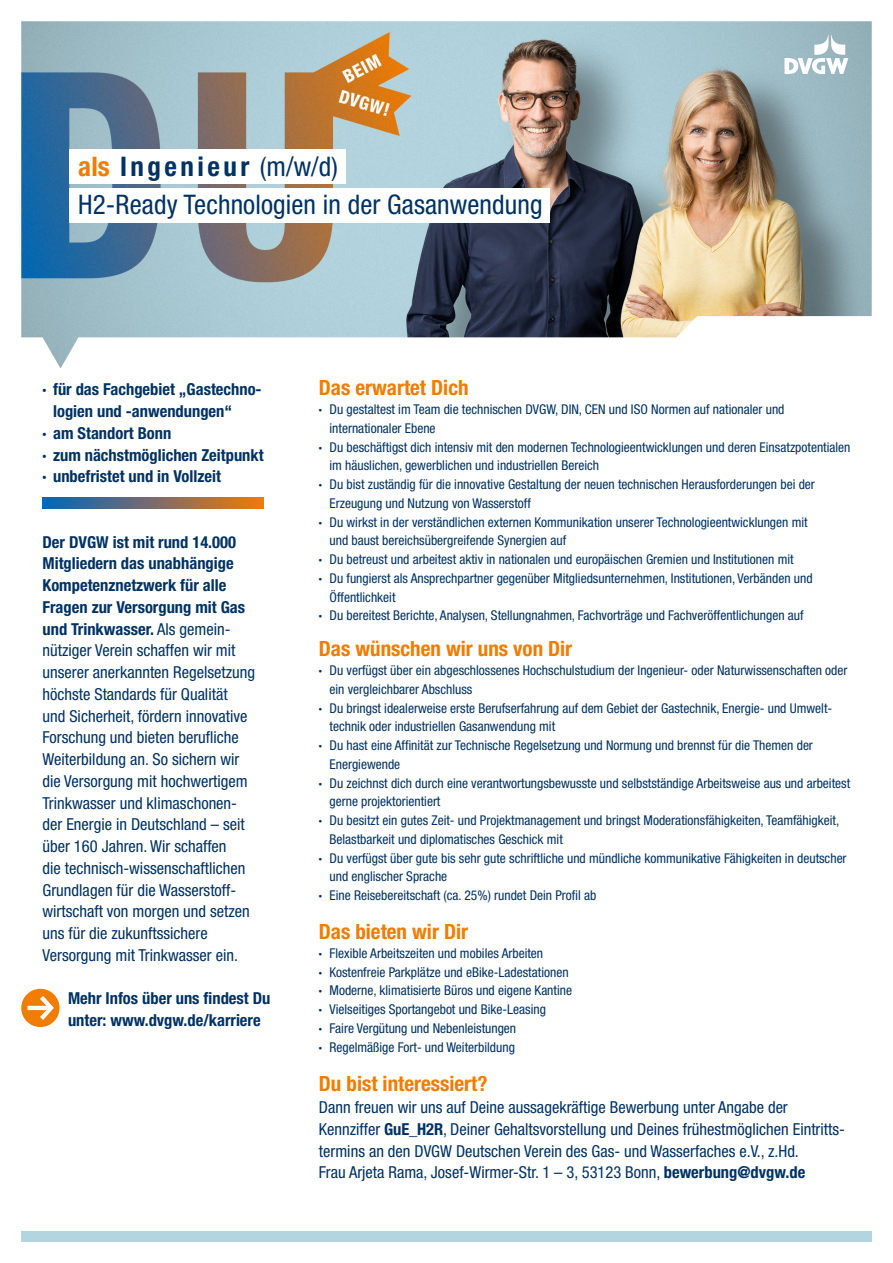
<style>
.page{position:relative;width:893px;height:1263px;background:#fff}
.page>*{position:absolute;margin:0;border:0;box-sizing:border-box;transform-origin:0 0}
.t1{font:condensed 27px "Helvetica Neue LT Pro";letter-spacing:.005em;color:#003264}
.t2{font:700 condensed 27px "Helvetica Neue LT Pro";letter-spacing:.13em;color:#003264}
.t3{font:700 condensed 21px "Helvetica Neue LT Pro";color:#f07c00}
.t4{font:condensed 16.5px/21.8px "Helvetica Neue LT Pro";color:#003264}
.t5{font:700 condensed 16.5px/21.8px "Helvetica Neue LT Pro";color:#003264}
.t6{font:condensed 13.5px/18.8px "Helvetica Neue LT Pro";color:#003264}
.s1{color:#f07c00}
.s2{font-weight:400}
.s3{font-weight:700}
</style>
<div class="page">
<div style="left:21px;top:1231px;width:851px;height:11px;background:#b3d5df"></div>
<img style="left:21px;top:21px;width:851px;height:347px">
<svg style="left:784px;top:35px;width:64px;height:39px"></svg>
<svg style="left:43px;top:497px;width:221px;height:11px;background:#796e64"></svg>
<svg style="left:21px;top:989px;width:39px;height:38px"></svg>
<div style="left:70px;top:149px;width:276px;height:34px;background:#fff"></div>
<div style="left:70px;top:189px;width:480px;height:34px;background:#fff"></div>
<h1 class="t2" style="left:78px;top:150px;width:261px"><span class="s1">als</span> Ingenieur <span class="s2">(m/w/d)</span></h1>
<h1 class="t1" style="left:78px;top:189px;width:466px">H2-Ready Technologien in der Gasanwendung</h1>
<p class="t5" style="left:43px;top:379px;width:221px">∙ für das Fachgebiet „Gastechno-</p>
<p class="t5" style="left:53px;top:400px;width:180px">logien und -anwendungen“</p>
<p class="t5" style="left:43px;top:422px;width:130px">∙ am Standort Bonn</p>
<p class="t5" style="left:43px;top:444px;width:223px">∙ zum nächstmöglichen Zeitpunkt</p>
<p class="t5" style="left:43px;top:466px;width:180px">∙ unbefristet und in Vollzeit</p>
<p class="t4" style="left:43px;top:531px;width:214px"><span class="s3">Der DVGW ist mit rund 14.000<br>Mitgliedern das unabhängige<br>Kompetenznetzwerk für alle<br>Fragen zur Versorgung mit Gas und Trinkwasser.</span> Als gemein&shy;nütziger Verein schaffen wir mit unserer anerkannten Regelsetzung höchste Standards für Qualität<br>und Sicherheit, fördern innovative<br>Forschung und bieten berufliche<br>Weiterbildung an. So sichern wir die Versorgung mit hochwertigem<br>Trinkwasser und klimaschonen&shy;der Energie in Deutschland – seit über 160 Jahren. Wir schaffen<br>die technisch--wissenschaftlichen<br>Grundlagen für die Wasserstoff&shy;wirtschaft von morgen und setzen uns für die zukunftssichere<br>Versorgung mit Trinkwasser ein.</p>
<p class="t5" style="left:68px;top:988px;width:204px">Mehr Infos über uns findest Du unter: www.dvgw.de/karriere</p>
<h2 class="t3" style="left:319px;top:375px;width:151px">Das erwartet Dich</h2>
<p class="t6" style="left:319px;top:400px;width:467px"><span class="s3">∙</span> Du gestaltest im Team die technischen DVGW, DIN, CEN und ISO Normen auf nationaler und</p>
<p class="t6" style="left:330px;top:418px;width:108px">internationaler Ebene</p>
<p class="t6" style="left:319px;top:437px;width:533px"><span class="s3">∙</span> Du beschäftigst dich intensiv mit den modernen Technologieentwicklungen und deren Einsatzpotentialen</p>
<p class="t6" style="left:330px;top:456px;width:271px">im häuslichen, gewerblichen und industriellen Bereich</p>
<p class="t6" style="left:319px;top:475px;width:497px"><span class="s3">∙</span> Du bist zuständig für die innovative Gestaltung der neuen technischen Herausforderungen bei der</p>
<p class="t6" style="left:330px;top:493px;width:203px">Erzeugung und Nutzung von Wasserstoff</p>
<p class="t6" style="left:319px;top:512px;width:490px"><span class="s3">∙</span> Du wirkst in der verständlichen externen Kommunikation unserer Technologieentwicklungen mit</p>
<p class="t6" style="left:330px;top:531px;width:238px">und baust bereichsübergreifende Synergien auf</p>
<p class="t6" style="left:319px;top:550px;width:476px"><span class="s3">∙</span> Du betreust und arbeitest aktiv in nationalen und europäischen Gremien und Institutionen mit</p>
<p class="t6" style="left:319px;top:568px;width:495px"><span class="s3">∙</span> Du fungierst als Ansprechpartner gegenüber Mitgliedsunternehmen, Institutionen, Verbänden und</p>
<p class="t6" style="left:330px;top:587px;width:67px">Öffentlichkeit</p>
<p class="t6" style="left:319px;top:606px;width:486px"><span class="s3">∙</span> Du bereitest Berichte, Analysen, Stellungnahmen, Fachvorträge und Fachveröffentlichungen auf</p>
<h2 class="t3" style="left:319px;top:636px;width:255px">Das wünschen wir uns von Dir</h2>
<p class="t6" style="left:319px;top:661px;width:530px"><span class="s3">∙</span> Du verfügst über ein abgeschlossenes Hochschulstudium der Ingenieur- oder Naturwissenschaften oder</p>
<p class="t6" style="left:330px;top:679px;width:144px">ein vergleichbarer Abschluss</p>
<p class="t6" style="left:319px;top:698px;width:515px"><span class="s3">∙</span> Du bringst idealerweise erste Berufserfahrung auf dem Gebiet der Gastechnik, Energie- und Umwelt-</p>
<p class="t6" style="left:330px;top:717px;width:227px">technik oder industriellen Gasanwendung mit</p>
<p class="t6" style="left:319px;top:736px;width:496px"><span class="s3">∙</span> Du hast eine Affinität zur Technische Regelsetzung und Normung und brennst für die Themen der</p>
<p class="t6" style="left:330px;top:754px;width:72px">Energiewende</p>
<p class="t6" style="left:319px;top:773px;width:533px"><span class="s3">∙</span> Du zeichnst dich durch eine verantwortungsbewusste und selbstständige Arbeitsweise aus und arbeitest</p>
<p class="t6" style="left:330px;top:792px;width:112px">gerne projektorientiert</p>
<p class="t6" style="left:319px;top:811px;width:522px"><span class="s3">∙</span> Du besitzt ein gutes Zeit- und Projektmanagement und bringst Moderationsfähigkeiten, Teamfähigkeit,</p>
<p class="t6" style="left:330px;top:829px;width:235px">Belastbarkeit und diplomatisches Geschick mit</p>
<p class="t6" style="left:319px;top:848px;width:529px"><span class="s3">∙</span> Du verfügst über gute bis sehr gute schriftliche und mündliche kommunikative Fähigkeiten in deutscher</p>
<p class="t6" style="left:330px;top:867px;width:119px">und englischer Sprache</p>
<p class="t6" style="left:319px;top:886px;width:279px"><span class="s3">∙</span> Eine Reisebereitschaft (ca. 25%) rundet Dein Profil ab</p>
<h2 class="t3" style="left:319px;top:919px;width:151px">Das bieten wir Dir</h2>
<p class="t6" style="left:319px;top:943px;width:255px"><span class="s3">∙</span> Flexible Arbeitszeiten und mobiles Arbeiten<br><span class="s3">∙</span> Kostenfreie Parkplätze und eBike-Ladestationen <span class="s3">∙</span> Moderne, klimatisierte Büros und eigene Kantine <span class="s3">∙</span> Vielseitiges Sportangebot und Bike-Leasing<br><span class="s3">∙</span> Faire Vergütung und Nebenleistungen<br><span class="s3">∙</span> Regelmäßige Fort- und Weiterbildung</p>
<h2 class="t3" style="left:319px;top:1071px;width:170px">Du bist interessiert?</h2>
<p class="t4" style="left:319px;top:1096px;width:527px">Dann freuen wir uns auf Deine aussagekräftige Bewerbung unter Angabe der Kennziffer <span class="s3">GuE_H2R</span>, Deiner Gehaltsvorstellung und Deines frühestmöglichen Eintritts&shy;termins an den DVGW Deutschen Verein des Gas- und Wasserfaches e.V., z.Hd.<br>Frau Arjeta Rama, Josef-Wirmer-Str. 1 – 3, 53123 Bonn, <span class="s3">bewerbung@dvgw.de</span></p>
</div>
